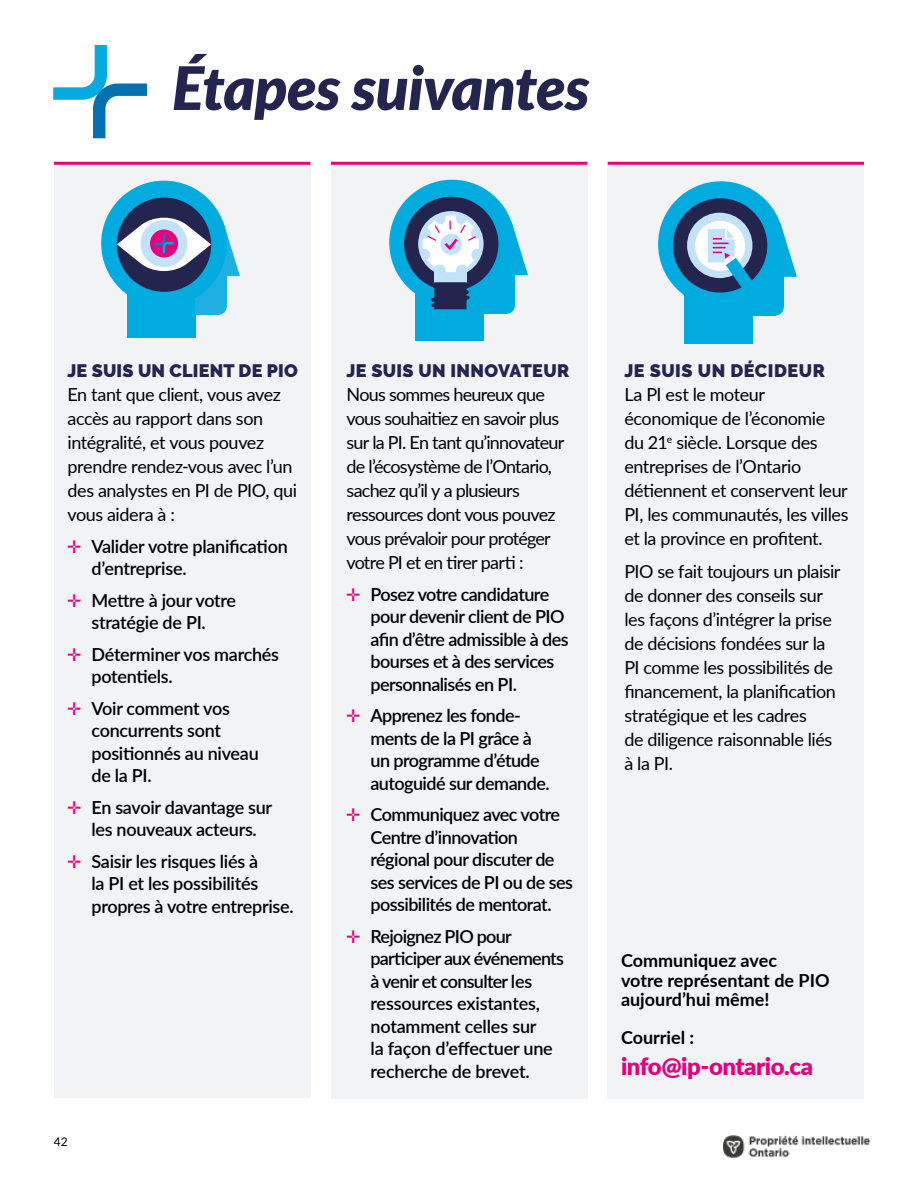
<style>
.page{position:relative;width:918px;height:1188px;background:#fff}
.page>*{position:absolute;margin:0;border:0;box-sizing:border-box;transform-origin:0 0}
.t1{font:italic 900 60px "Lato";letter-spacing:-.01em;color:#23254e}
.CTA{font:900 24px "Lato";letter-spacing:-.02em;color:#e6007d}
.t2{font:600 18px/22.5px "Lato";letter-spacing:-.03em;color:#000}
.Body_Dark_Blue{font:18px/24px "Lato";letter-spacing:-.025em;color:#000}
.Body_Dark_Blue-2{font:18px/24px "Lato";letter-spacing:-.045em;color:#000}
.CTA-2{font:700 18px/19.5px "Lato";color:#000}
.t3{font:900 18px "Raleway";letter-spacing:.02em;color:#23254e}
.t4{font:12px "Lato";color:#000}
.s1{color:#e6007d}
</style>
<div class="page">
<div style="left:54px;top:163px;width:256px;height:935px;background:#f1f3f5"></div>
<div style="left:331px;top:163px;width:256px;height:935px;background:#f1f3f5"></div>
<div style="left:608px;top:163px;width:256px;height:935px;background:#f1f3f5"></div>
<div style="left:684px;top:244px;width:68px;height:99px;background:#00abe0"></div>
<div style="left:752px;top:244px;width:32px;height:63px;background:#00abe0"></div>
<svg style="left:780px;top:222px;width:17px;height:55px"></svg>
<div style="left:767px;top:299px;width:17px;height:16px;background:#00abe0;border-radius:50%"></div>
<div style="left:752px;top:307px;width:23px;height:8px;background:#00abe0"></div>
<div style="left:658px;top:181px;width:126px;height:126px;background:#00abe0;border-radius:50%"></div>
<div style="left:673px;top:198px;width:94px;height:95px;background:#23254e;border-radius:50%"></div>
<div style="left:687px;top:213px;width:65px;height:65px;background:#c3e2f8;border-radius:50%"></div>
<div style="left:695px;top:221px;width:50px;height:50px;background:#fff;border-radius:50%"></div>
<svg style="left:708px;top:229px;width:57px;height:64px"></svg>
<div style="left:415px;top:243px;width:69px;height:98px;background:#00abe0"></div>
<div style="left:484px;top:243px;width:31px;height:62px;background:#00abe0"></div>
<svg style="left:511px;top:221px;width:17px;height:54px"></svg>
<div style="left:498px;top:297px;width:17px;height:17px;background:#00abe0;border-radius:50%"></div>
<div style="left:484px;top:305px;width:23px;height:9px;background:#00abe0"></div>
<div style="left:389px;top:180px;width:126px;height:125px;background:#00abe0;border-radius:50%"></div>
<div style="left:404px;top:197px;width:94px;height:94px;background:#23254e;border-radius:50%"></div>
<div style="left:434px;top:257px;width:33px;height:26px;background:#c3e2f8"></div>
<svg style="left:431px;top:290px;width:39px;height:17px"></svg>
<svg style="left:418px;top:211px;width:66px;height:65px"></svg>
<div style="left:434px;top:282px;width:33px;height:27px;background:#23254e"></div>
<svg style="left:423px;top:216px;width:56px;height:56px;background:#d9ddec"></svg>
<div style="left:127px;top:244px;width:68px;height:94px;background:#00abe0"></div>
<div style="left:195px;top:244px;width:32px;height:62px;background:#1eafe3"></div>
<svg style="left:223px;top:221px;width:17px;height:55px"></svg>
<div style="left:210px;top:298px;width:17px;height:17px;background:#1eafe3;border-radius:50%"></div>
<div style="left:195px;top:306px;width:24px;height:9px;background:#1eafe3"></div>
<div style="left:101px;top:181px;width:126px;height:125px;background:#00abe0;border-radius:50%"></div>
<div style="left:117px;top:198px;width:94px;height:94px;background:#23254e;border-radius:50%"></div>
<svg style="left:117px;top:218px;width:94px;height:53px"></svg>
<hr style="left:54px;top:162px;width:256px;height:3px;background:#e6007d">
<hr style="left:331px;top:162px;width:256px;height:3px;background:#e6007d">
<hr style="left:608px;top:162px;width:256px;height:3px;background:#e6007d">
<img style="left:723px;top:1136px;width:147px;height:22px">
<svg style="left:53px;top:45px;width:94px;height:93px"></svg>
<h1 class="t1" style="left:172px;top:43px;width:419px">Étapes suivantes</h1>
<h2 class="t3" style="left:68px;top:361px;width:232px">JE SUIS UN CLIENT DE PIO</h2>
<p class="Body_Dark_Blue" style="left:68px;top:382px;width:231px">En tant que client, vous avez accès au rapport dans son intégralité, et vous pouvez prendre rendez-vous avec l’un des analystes en PI de PIO, qui vous aidera à :</p>
<p class="t2" style="left:91px;top:534px;width:198px;text-indent:-24px"><span class="s1">✛</span> Valider votre planification d’entreprise.</p>
<p class="t2" style="left:68px;top:588px;width:170px;text-align:center"><span class="s1">✛</span> Mettre à jour votre stratégie de PI.</p>
<p class="t2" style="left:91px;top:642px;width:189px;text-indent:-24px"><span class="s1">✛</span> Déterminer vos marchés potentiels.</p>
<p class="t2" style="left:91px;top:696px;width:169px;text-indent:-24px"><span class="s1">✛</span> Voir comment vos concurrents sont positionnés au niveau de la PI.</p>
<p class="t2" style="left:68px;top:795px;width:206px;text-align:center"><span class="s1">✛</span> En savoir davantage sur les nouveaux acteurs.</p>
<p class="t2" style="left:91px;top:849px;width:204px;text-indent:-24px"><span class="s1">✛</span> Saisir les risques liés à<br>la PI et les possibilités propres à votre entreprise.</p>
<p class="t4" style="left:54px;top:1133px;width:15px">42</p>
<h2 class="t3" style="left:346px;top:361px;width:224px">JE SUIS UN INNOVATEUR</h2>
<p class="Body_Dark_Blue-2" style="left:346px;top:382px;width:219px">Nous sommes heureux que vous souhaitiez en savoir plus sur la PI. En tant qu’innovateur de l’écosystème de l’Ontario, sachez qu’il y a plusieurs ressources dont vous pouvez vous prévaloir pour protéger votre PI et en tirer parti :</p>
<p class="t2" style="left:370px;top:582px;width:200px;text-indent:-24px"><span class="s1">✛</span> Posez votre candidature pour devenir client de PIO afin d’être admissible à des bourses et à des services personnalisés en PI.</p>
<p class="t2" style="left:370px;top:704px;width:181px;text-indent:-24px"><span class="s1">✛</span> Apprenez les fonde&shy;ments de la PI grâce à un programme d’étude autoguidé sur demande.</p>
<p class="t2" style="left:370px;top:803px;width:204px;text-indent:-24px"><span class="s1">✛</span> Communiquez avec votre<br>Centre d’innovation régional pour discuter de ses services de PI ou de ses possibilités de mentorat.</p>
<p class="t2" style="left:370px;top:924px;width:195px;text-indent:-24px"><span class="s1">✛</span> Rejoignez PIO pour participer aux événements à venir et consulter les ressources existantes, notamment celles sur<br>la façon d’effectuer une recherche de brevet.</p>
<h2 class="t3" style="left:624px;top:360px;width:202px">JE SUIS UN DÉCIDEUR</h2>
<p class="Body_Dark_Blue" style="left:624px;top:382px;width:226px">La PI est le moteur économique de l’économie du 21<sup>e</sup> siècle. Lorsque des entreprises de l’Ontario détiennent et conservent leur<br>PI, les communautés, les villes et la province en profitent.</p>
<p class="Body_Dark_Blue" style="left:624px;top:559px;width:218px">PIO se fait toujours un plaisir de donner des conseils sur les façons d’intégrer la prise de décisions fondées sur la<br>PI comme les possibilités de financement, la planification stratégique et les cadres<br>de diligence raisonnable liés à la PI.</p>
<p class="CTA-2" style="left:621px;top:950px;width:210px">Communiquez avec<br>votre représentant de PIO aujourd’hui même!</p>
<p class="CTA-2" style="left:621px;top:1027px;width:75px">Courriel :</p>
<p class="CTA" style="left:621px;top:1048px;width:194px">info@ip-ontario.ca</p>
</div>
